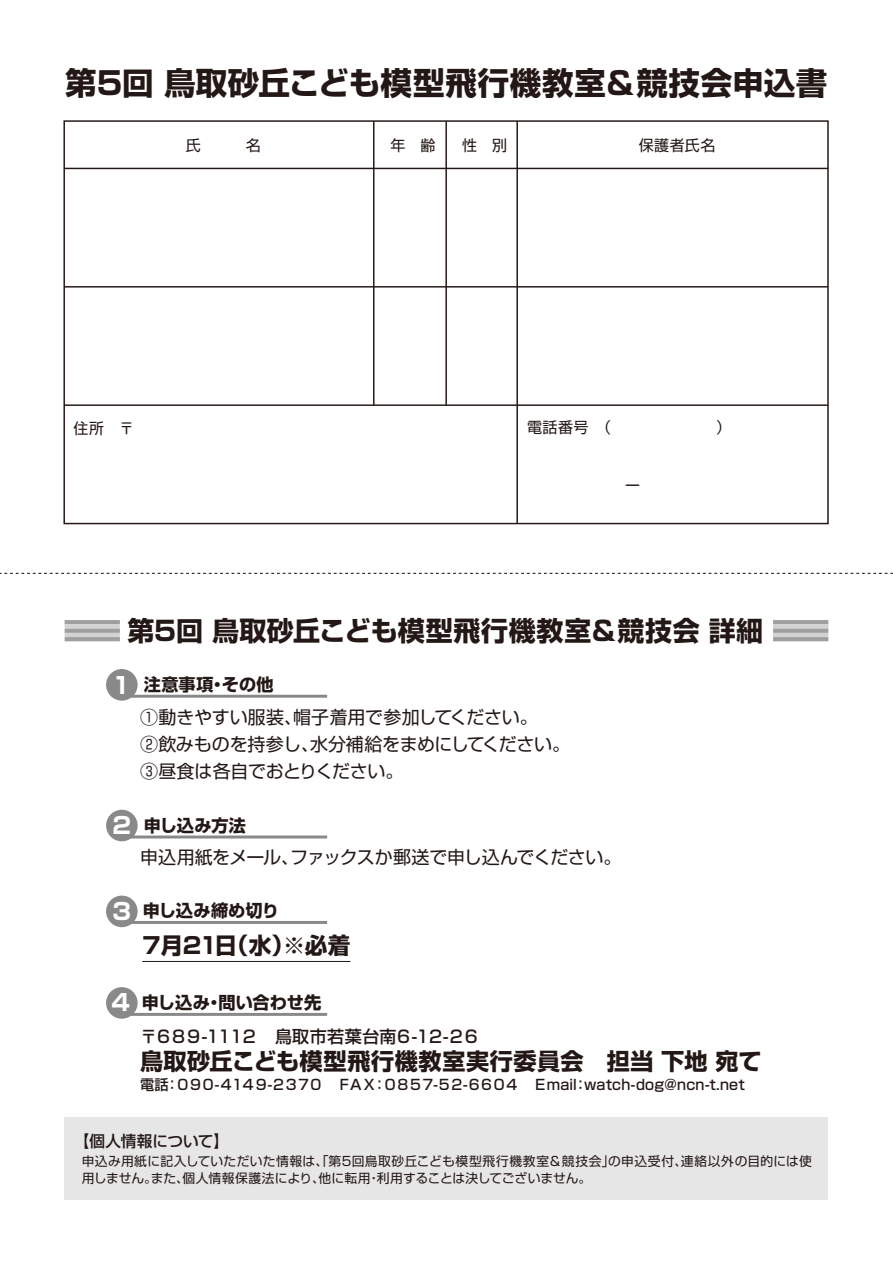
<style>
.page{position:relative;width:893px;height:1263px;background:#fff}
.page>*{position:absolute;margin:0;border:0;box-sizing:border-box;transform-origin:0 0}
.t1{font:700 31.5px "Shin Go Pro";letter-spacing:.015em;color:#231815}
.t2{font:700 27px "Shin Go Pro";letter-spacing:.015em;color:#231815}
.t3{font:700 23.1px "Shin Go Pro";letter-spacing:.015em;color:#231815}
.t4{font:700 22.65px "Shin Go Pro";letter-spacing:-.08em;color:#231815}
.t5{font:18px/27px "Shin Go Pro";letter-spacing:-.015em;color:#231815}
.t6{font:700 17.25px "Shin Go Pro";color:#231815}
.t7{font:500 17.1px "Shin Go Pro";letter-spacing:-.09em;color:#231815}
.t8{font:500 15.6px "Shin Go Pro";letter-spacing:-.015em;color:#231815}
.t9{font:15px "Shin Go Pro";letter-spacing:.03em;color:#231815}
.t10{font:500 14.25px "Shin Go Pro";letter-spacing:-.08em;color:#231815}
.t11{font:12.75px/17.1px "Shin Go Pro";letter-spacing:.02em;color:#231815}
.s1{font-size:22.8px;color:#fff}
</style>
<div class="page">
<hr style="left:128px;top:835px;width:199px;height:3px;background:#898989">
<hr style="left:128px;top:921px;width:199px;height:3px;background:#898989">
<hr style="left:128px;top:1013px;width:199px;height:3px;background:#898989">
<hr style="left:128px;top:695px;width:199px;height:3px;background:#898989">
<div style="left:64px;top:1117px;width:764px;height:82px;background:#e6e6e7"></div>
<hr style="left:64px;top:404px;width:764px;height:2px;background:#231815">
<hr style="left:64px;top:286px;width:764px;height:2px;background:#231815">
<hr style="left:64px;top:168px;width:764px;height:1px;background:#231815">
<hr style="left:373px;top:121px;width:1px;height:284px;background:#231815">
<hr style="left:516px;top:121px;width:2px;height:403px;background:#231815">
<hr style="left:445px;top:121px;width:2px;height:284px;background:#231815">
<svg style="left:0;top:573px;width:893px;height:1px"></svg>
<div style="left:106px;top:669px;width:32px;height:32px;background:#898989;border-radius:50%"></div>
<div style="left:106px;top:810px;width:32px;height:31px;background:#898989;border-radius:50%"></div>
<div style="left:106px;top:895px;width:32px;height:32px;background:#898989;border-radius:50%"></div>
<div style="left:106px;top:987px;width:32px;height:32px;background:#898989;border-radius:50%"></div>
<hr style="left:142px;top:961px;width:208px;height:1px;background:#231815">
<hr style="left:65px;top:620px;width:55px;height:4px;background:#9f9fa0">
<div style="left:65px;top:624px;width:55px;height:5px;background:#d3d3d4"></div>
<hr style="left:65px;top:633px;width:55px;height:4px;background:#d3d3d4">
<svg style="left:65px;top:629px;width:55px;height:4px"></svg>
<hr style="left:65px;top:637px;width:55px;height:4px;background:#9f9fa0">
<hr style="left:773px;top:620px;width:55px;height:4px;background:#9f9fa0">
<div style="left:773px;top:624px;width:55px;height:5px;background:#d3d3d4"></div>
<hr style="left:773px;top:633px;width:55px;height:4px;background:#d3d3d4">
<svg style="left:773px;top:629px;width:55px;height:4px"></svg>
<hr style="left:773px;top:637px;width:55px;height:4px;background:#9f9fa0">
<h1 class="t1" style="left:65px;top:58px;width:763px">第5回 鳥取砂丘こども模型飛行機教室＆競技会申込書</h1>
<p class="t9" style="left:73px;top:416px;width:62px">住所　〒</p>
<p class="t9" style="left:390px;top:133px;width:46px">年　齢</p>
<p class="t9" style="left:462px;top:133px;width:46px">性　別</p>
<p class="t9" style="left:639px;top:133px;width:78px">保護者氏名</p>
<p class="t9" style="left:625px;top:473px;width:16px">ー</p>
<h2 class="t2" style="left:127px;top:609px;width:637px">第5回 鳥取砂丘こども模型飛行機教室＆競技会 詳細</h2>
<h3 class="t6" style="left:112px;top:671px;width:163px"><span class="s1">1</span> 注意事項・その他</h3>
<h3 class="t5" style="left:140px;top:702px;width:432px">①動きやすい服装、帽子着用で参加してください。<br>②飲みものを持参し、水分補給をまめにしてください。<br>③昼食は各自でおとりください。</h3>
<h3 class="t6" style="left:112px;top:812px;width:135px"><span class="s1">2</span> 申し込み方法</h3>
<h3 class="t5" style="left:140px;top:842px;width:483px">申込用紙をメール、ファックスか郵送で申し込んでください。</h3>
<h3 class="t6" style="left:112px;top:897px;width:168px"><span class="s1">3</span> 申し込み締め切り</h3>
<h3 class="t4" style="left:140px;top:927px;width:212px">７月21日（水）※必着</h3>
<h3 class="t6" style="left:112px;top:989px;width:211px"><span class="s1">4</span> 申し込み・問い合わせ先</h3>
<h3 class="t7" style="left:140px;top:1022px;width:341px">〒６８９-１１１２　鳥取市若葉台南６-１２-２６</h3>
<h3 class="t3" style="left:140px;top:1042px;width:623px">鳥取砂丘こども模型飛行機教室実行委員会　担当 下地 宛て</h3>
<p class="t10" style="left:140px;top:1073px;width:606px">電話：０９０-４１４９-２３７０　ＦＡＸ：０８５７-５２-６６０４ Ｅmail：watch-dog@ncn-t.net</p>
<p class="t8" style="left:74px;top:1128px;width:157px">【個人情報について】</p>
<p class="t11" style="left:82px;top:1151px;width:732px">申込み用紙に記入していただいた情報は、「第5回鳥取砂丘こども模型飛行機教室＆競技会」の申込受付、連絡以外の目的には使用しません。また、個人情報保護法により、他に転用・利用することは決してございません。</p>
</div>
